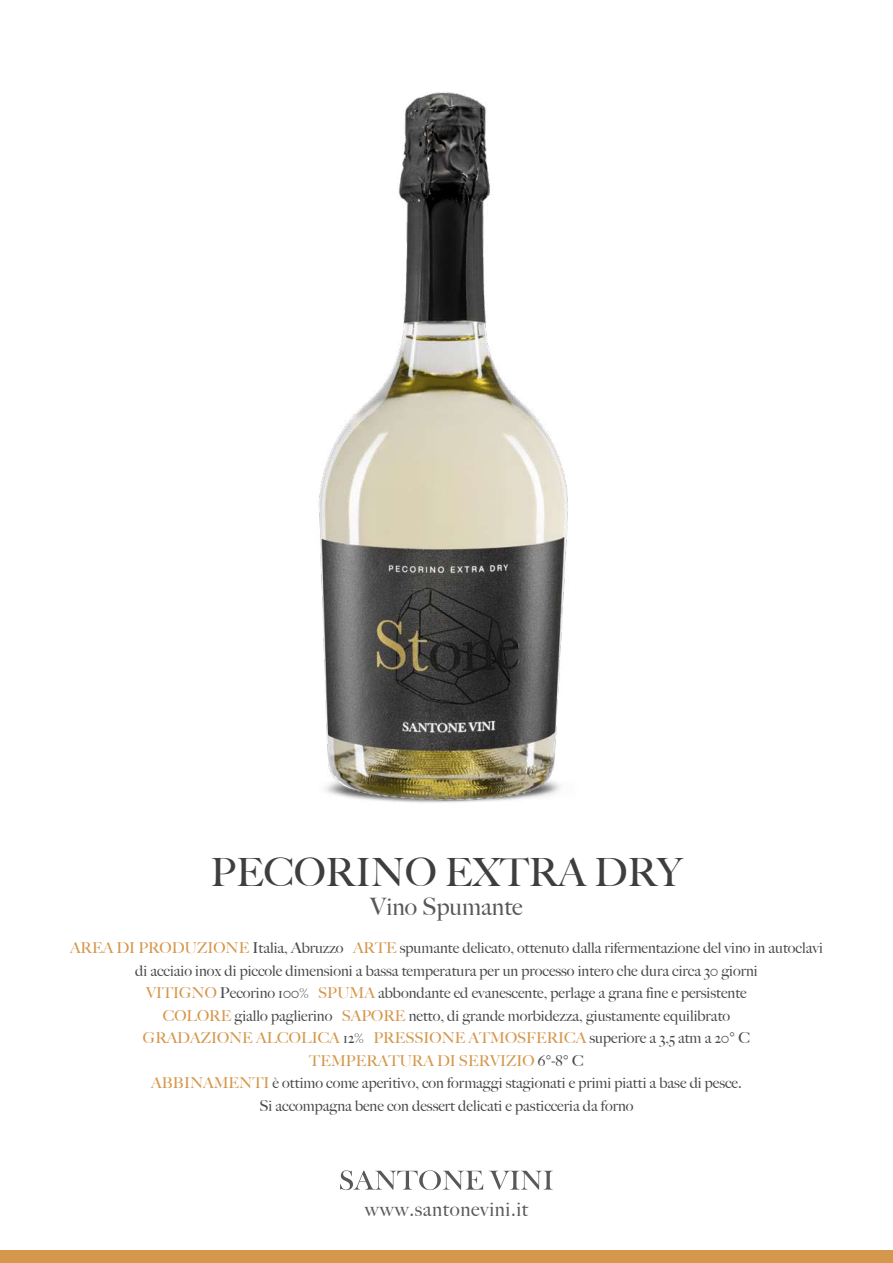
<style>
.page{position:relative;width:893px;height:1263px;background:#fff}
.page>*{position:absolute;margin:0;border:0;box-sizing:border-box;transform-origin:0 0}
.t1{font:500 39px "Big Caslon";color:#3e3e3f}
.t2{font:500 24px "Big Caslon";color:#57585a}
.t3{font:500 19.5px "Big Caslon";letter-spacing:.03em;color:#57585a}
.t4{font:500 15px/22.5px "Big Caslon";color:#47494a;text-align:center}
.s1{color:#d5974c}
</style>
<div class="page">
<img style="left:318px;top:91px;width:250px;height:712px">
<svg style="left:340px;top:1170px;width:143px;height:20px"></svg>
<svg style="left:489px;top:1171px;width:64px;height:18px"></svg>
<div style="left:0;top:1250px;width:893px;height:13px;background:#d5974c"></div>
<h1 class="t1" style="left:211px;top:841px;width:473px">PECORINO EXTRA DRY</h1>
<h2 class="t2" style="left:370px;top:887px;width:154px">Vino Spumante</h2>
<p class="t4" style="left:70px;top:936px;width:754px"><span class="s1">AREA DI PRODUZIONE</span> Italia, Abruzzo <span class="s1">ARTE</span> spumante delicato, ottenuto dalla rifermentazione del vino in autoclavi di acciaio inox di piccole dimensioni a bassa temperatura per un processo intero che dura circa 30 giorni<br><span class="s1">VITIGNO</span> Pecorino 100% <span class="s1">SPUMA</span> abbondante ed evanescente, perlage a grana fine e persistente<br><span class="s1">COLORE</span> giallo paglierino <span class="s1">SAPORE</span> netto, di grande morbidezza, giustamente equilibrato<br><span class="s1">GRADAZIONE ALCOLICA</span> 12% <span class="s1">PRESSIONE ATMOSFERICA</span> superiore a 3,5 atm a 20° C<br><span class="s1">TEMPERATURA DI SERVIZIO</span> 6°-8° C<br><span class="s1">ABBINAMENTI</span> è ottimo come aperitivo, con formaggi stagionati e primi piatti a base di pesce.<br>Si accompagna bene con dessert delicati e pasticceria da forno</p>
<h3 class="t3" style="left:365px;top:1192px;width:165px">www.santonevini.it</h3>
</div>
